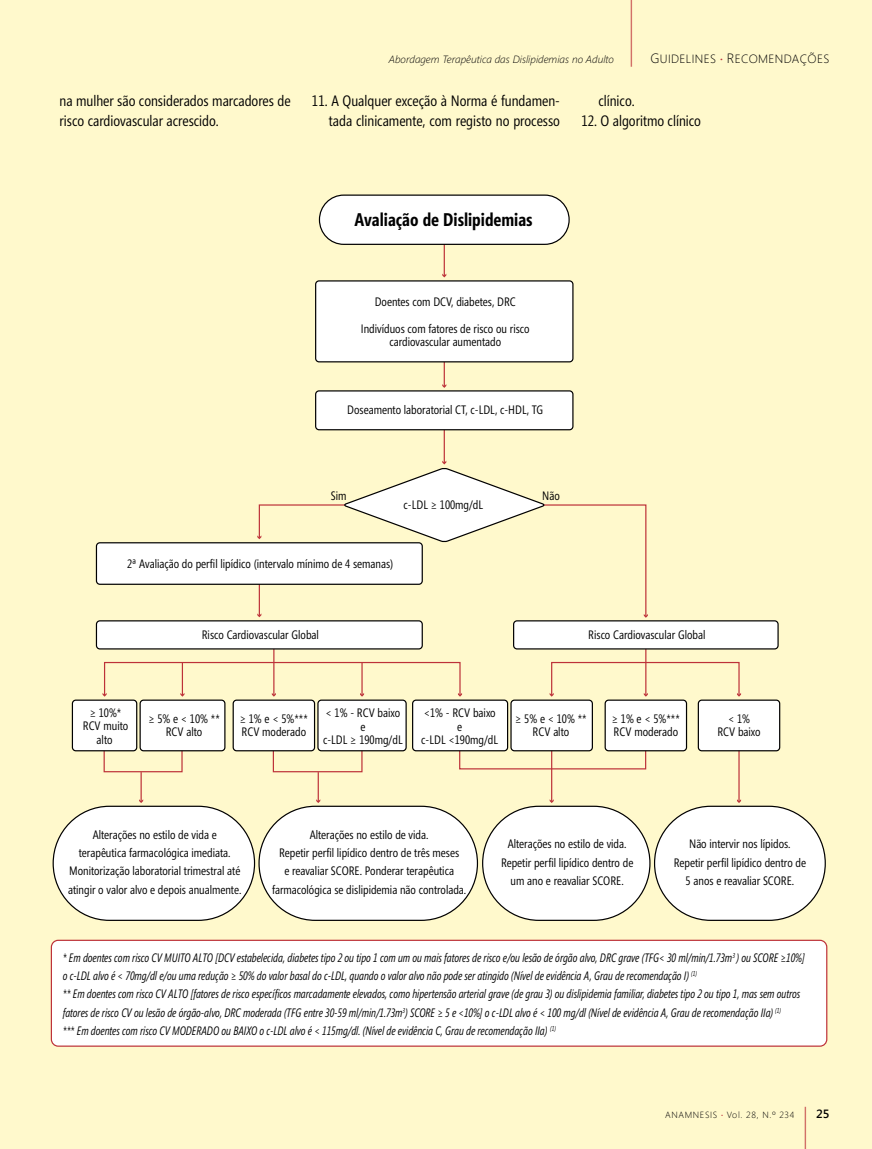
<style>
.page{position:relative;width:872px;height:1149px;background:#fff}
.page>*{position:absolute;margin:0;border:0;box-sizing:border-box;transform-origin:0 0}
.t1{font:200 81px "Helvetica Neue";color:#be313a;scale:.56 1}
.t2{font:200 45px "Helvetica Neue";color:#be313a}
.t3{font:700 18.3px "Segoe Condensed";color:#000}
.t4{font:15px/19.5px "Segoe Condensed";color:#000}
.t5{font:12.15px/13.4px "Segoe Condensed";color:#000;text-align:center}
.t6{font:italic 12.15px/18.3px "Segoe Condensed";color:#000;scale:.87 1}
.t7{font:300 12px "Segoe";letter-spacing:.03em;color:#000}
.t8{font:600 12px "Segoe";color:#000}
.t9{font:italic 300 10.5px "Segoe";color:#000}
.t10{font:300 9px "Segoe";letter-spacing:.07em;color:#000}
.s1{font-size:13.5px}
.s2{font-weight:600;color:#be313a}
</style>
<div class="page">
<div style="left:0;top:0;width:872px;height:1148px;background:#fff9cc"></div>
<hr style="left:444px;top:244px;width:1px;height:32px;background:#bd3239">
<hr style="left:444px;top:429px;width:1px;height:34px;background:#bd3239">
<hr style="left:273px;top:648px;width:1px;height:47px;background:#bd3239">
<hr style="left:182px;top:662px;width:1px;height:33px;background:#bd3239">
<hr style="left:361px;top:662px;width:2px;height:33px;background:#bd3239">
<div style="left:104px;top:661px;width:356px;height:34px;border:1px solid #bd3239"></div>
<hr style="left:645px;top:648px;width:1px;height:47px;background:#bd3239">
<hr style="left:551px;top:749px;width:1px;height:52px;background:#bd3239">
<hr style="left:318px;top:771px;width:1px;height:30px;background:#bd3239">
<hr style="left:738px;top:749px;width:1px;height:52px;background:#bd3239">
<div style="left:551px;top:661px;width:188px;height:34px;border:1px solid #bd3239"></div>
<div style="left:459px;top:749px;width:187px;height:20px;border:1px solid #bd3239"></div>
<div style="left:273px;top:749px;width:89px;height:23px;border:1px solid #bd3239"></div>
<hr style="left:140px;top:771px;width:2px;height:30px;background:#bd3239">
<div style="left:104px;top:749px;width:79px;height:23px;border:1px solid #bd3239"></div>
<div style="left:319px;top:195px;width:250px;height:49px;background:#fff;border-radius:24px"></div>
<div style="left:319px;top:194px;width:250px;height:51px;border:1px solid #000;border-radius:24px"></div>
<div style="left:316px;top:281px;width:257px;height:81px;background:#fff;border-radius:3px"></div>
<div style="left:315px;top:280px;width:258px;height:82px;border:1px solid #000;border-radius:3px"></div>
<div style="left:316px;top:391px;width:257px;height:38px;background:#fff;border-radius:3px"></div>
<div style="left:315px;top:390px;width:258px;height:40px;border:1px solid #000;border-radius:3px"></div>
<div style="left:96px;top:542px;width:326px;height:42px;background:#fff;border-radius:3px"></div>
<div style="left:96px;top:542px;width:327px;height:42px;border:1px solid #000;border-radius:3px"></div>
<div style="left:96px;top:620px;width:326px;height:28px;background:#fff;border-radius:3px"></div>
<div style="left:96px;top:620px;width:327px;height:29px;border:1px solid #000;border-radius:3px"></div>
<div style="left:513px;top:620px;width:265px;height:28px;background:#fff;border-radius:3px"></div>
<div style="left:513px;top:620px;width:265px;height:29px;border:1px solid #000;border-radius:3px"></div>
<div style="left:72px;top:700px;width:65px;height:50px;background:#fff;border-radius:3px"></div>
<div style="left:72px;top:699px;width:65px;height:52px;border:1px solid #000;border-radius:3px"></div>
<div style="left:140px;top:700px;width:85px;height:50px;background:#fff;border-radius:3px"></div>
<div style="left:139px;top:699px;width:86px;height:52px;border:1px solid #000;border-radius:3px"></div>
<div style="left:233px;top:700px;width:81px;height:50px;background:#fff;border-radius:3px"></div>
<div style="left:233px;top:699px;width:82px;height:52px;border:1px solid #000;border-radius:3px"></div>
<div style="left:318px;top:700px;width:88px;height:50px;background:#fff;border-radius:3px"></div>
<div style="left:317px;top:699px;width:90px;height:52px;border:1px solid #000;border-radius:3px"></div>
<div style="left:412px;top:700px;width:95px;height:50px;background:#fff;border-radius:3px"></div>
<div style="left:412px;top:699px;width:96px;height:52px;border:1px solid #000;border-radius:3px"></div>
<div style="left:511px;top:700px;width:81px;height:50px;background:#fff;border-radius:3px"></div>
<div style="left:510px;top:699px;width:83px;height:52px;border:1px solid #000;border-radius:3px"></div>
<div style="left:605px;top:700px;width:81px;height:50px;background:#fff;border-radius:3px"></div>
<div style="left:604px;top:699px;width:83px;height:52px;border:1px solid #000;border-radius:3px"></div>
<div style="left:698px;top:700px;width:81px;height:50px;background:#fff;border-radius:3px"></div>
<div style="left:697px;top:699px;width:83px;height:52px;border:1px solid #000;border-radius:3px"></div>
<div style="left:53px;top:806px;width:201px;height:114px;background:#fff;border-radius:57px"></div>
<div style="left:53px;top:805px;width:202px;height:115px;border:1px solid #000;border-radius:57px"></div>
<div style="left:259px;top:806px;width:218px;height:114px;background:#fff;border-radius:57px"></div>
<div style="left:258px;top:805px;width:220px;height:115px;border:1px solid #000;border-radius:57px"></div>
<div style="left:482px;top:806px;width:168px;height:114px;background:#fff;border-radius:57px"></div>
<div style="left:482px;top:805px;width:168px;height:115px;border:1px solid #000;border-radius:57px"></div>
<div style="left:654px;top:806px;width:171px;height:114px;background:#fff;border-radius:57px"></div>
<div style="left:654px;top:805px;width:172px;height:115px;border:1px solid #000;border-radius:57px"></div>
<svg style="left:442px;top:273px;width:4px;height:4px"></svg>
<svg style="left:442px;top:361px;width:4px;height:27px"></svg>
<svg style="left:272px;top:692px;width:4px;height:4px"></svg>
<svg style="left:180px;top:692px;width:4px;height:4px"></svg>
<svg style="left:360px;top:692px;width:4px;height:4px"></svg>
<svg style="left:458px;top:692px;width:4px;height:4px"></svg>
<svg style="left:103px;top:692px;width:4px;height:4px"></svg>
<svg style="left:644px;top:692px;width:4px;height:4px"></svg>
<svg style="left:549px;top:799px;width:5px;height:3px"></svg>
<svg style="left:316px;top:799px;width:4px;height:3px"></svg>
<svg style="left:737px;top:799px;width:4px;height:3px"></svg>
<svg style="left:549px;top:692px;width:5px;height:4px"></svg>
<svg style="left:737px;top:692px;width:4px;height:4px"></svg>
<svg style="left:257px;top:460px;width:391px;height:157px"></svg>
<svg style="left:139px;top:799px;width:4px;height:3px"></svg>
<div style="left:51px;top:940px;width:775px;height:105px;background:#fff;border-radius:7px"></div>
<div style="left:51px;top:939px;width:776px;height:107px;border:1px solid #bd3239;border-radius:7px"></div>
<p class="t9" style="left:389px;top:53px;width:227px">Abordagem Terapêutica das Dislipidemias no Adulto</p>
<h1 class="t1" style="left:626px;top:-26px;width:19px">|</h1>
<p class="t7" style="left:650px;top:52px;width:180px"><span class="s1">G</span>UIDELINES <span class="s2">·</span> <span class="s1">R</span>ECOMENDAÇÕES</p>
<p class="t4" style="left:60px;top:91px;width:233px">na mulher são considerados marcadores de risco cardiovascular acrescido.</p>
<p class="t4" style="left:312px;top:91px;width:250px;text-align:right">11. A Qualquer exceção à Norma é fundamen&shy;tada clinicamente, com registo no processo</p>
<p class="t4" style="left:598px;top:91px;width:38px">clínico.</p>
<p class="t4" style="left:581px;top:111px;width:121px">12. O algoritmo clínico</p>
<h3 class="t3" style="left:354px;top:209px;width:180px">Avaliação de Dislipidemias</h3>
<p class="t5" style="left:375px;top:295px;width:143px">Doentes com DCV, diabetes, DRC</p>
<p class="t5" style="left:361px;top:322px;width:170px">Indivíduos com fatores de risco ou risco cardiovascular aumentado</p>
<p class="t5" style="left:347px;top:403px;width:197px">Doseamento laboratorial CT, c-LDL, c-HDL, TG</p>
<p class="t5" style="left:331px;top:489px;width:17px">Sim</p>
<p class="t5" style="left:542px;top:489px;width:19px">Não</p>
<p class="t5" style="left:403px;top:498px;width:81px">c-LDL ≥ 100mg/dL</p>
<p class="t5" style="left:127px;top:557px;width:268px">2ª Avaliação do perfil lipídico (intervalo mínimo de 4 semanas)</p>
<p class="t5" style="left:202px;top:628px;width:119px">Risco Cardiovascular Global</p>
<p class="t5" style="left:588px;top:628px;width:119px">Risco Cardiovascular Global</p>
<p class="t5" style="left:83px;top:705px;width:47px">≥ 10%*<br>RCV muito alto</p>
<p class="t5" style="left:148px;top:711px;width:73px">≥ 5% e &lt; 10% **<br>RCV alto</p>
<p class="t5" style="left:240px;top:711px;width:70px;text-align:left">≥ 1% e &lt; 5%***<br>RCV moderado</p>
<p class="t5" style="left:323px;top:706px;width:81px">&lt; 1% - RCV baixo e<br>c-LDL ≥ 190mg/dL</p>
<p class="t5" style="left:421px;top:706px;width:78px">&lt;1% - RCV baixo e<br>c-LDL &lt;190mg/dL</p>
<p class="t5" style="left:515px;top:712px;width:73px">≥ 5% e &lt; 10% **<br>RCV alto</p>
<p class="t5" style="left:612px;top:712px;width:70px;text-align:left">≥ 1% e &lt; 5%***<br>RCV moderado</p>
<p class="t5" style="left:717px;top:712px;width:45px">&lt; 1%<br>RCV baixo</p>
<p class="t5" style="left:68px;top:825px;width:175px;line-height:18.3px">Alterações no estilo de vida e terapêutica farmacológica imediata.<br>Monitorização laboratorial trimestral até atingir o valor alvo e depois anualmente.</p>
<p class="t5" style="left:272px;top:825px;width:196px;line-height:18.3px">Alterações no estilo de vida.<br>Repetir perfil lipídico dentro de três meses<br>e reavaliar SCORE. Ponderar terapêutica farmacológica se dislipidemia não controlada.</p>
<p class="t5" style="left:501px;top:834px;width:134px;line-height:18.3px">Alterações no estilo de vida.<br>Repetir perfil lipídico dentro de um ano e reavaliar SCORE.</p>
<p class="t5" style="left:673px;top:834px;width:134px;line-height:18.3px">Não intervir nos lípidos.<br>Repetir perfil lipídico dentro de<br>5 anos e reavaliar SCORE.</p>
<p class="t6" style="left:63px;top:948px;width:854px">* Em doentes com risco CV MUITO ALTO [DCV estabelecida, diabetes tipo 2 ou tipo 1 com um ou mais fatores de risco e/ou lesão de órgão alvo, DRC grave (TFG&lt; 30 ml/min/1.73m<sup>3</sup> ) ou SCORE ≥10%] o c-LDL alvo é &lt; 70mg/dl e/ou uma redução ≥ 50% do valor basal do c-LDL, quando o valor alvo não pode ser atingido (Nível de evidência A, Grau de recomendação I) <sup>(1)<br></sup>** Em doentes com risco CV ALTO [fatores de risco específicos marcadamente elevados, como hipertensão arterial grave (de grau 3) ou dislipidemia familiar, diabetes tipo 2 ou tipo 1, mas sem outros fatores de risco CV ou lesão de órgão-alvo, DRC moderada (TFG entre 30-59 ml/min/1.73m<sup>3</sup>) SCORE ≥ 5 e &lt;10%] o c-LDL alvo é &lt; 100 mg/dl (Nível de evidência A, Grau de recomendação IIa) <sup>(1)<br></sup>*** Em doentes com risco CV MODERADO ou BAIXO o c-LDL alvo é &lt; 115mg/dl. (Nível de evidência C, Grau de recomendação IIa) <sup>(1)</sup></p>
<p class="t10" style="left:665px;top:1108px;width:131px">ANAMNESIS <span class="s2">·</span> Vol. 28, N.º 234</p>
<h2 class="t2" style="left:800px;top:1099px;width:11px">|</h2>
<p class="t8" style="left:816px;top:1106px;width:15px">25</p>
</div>
